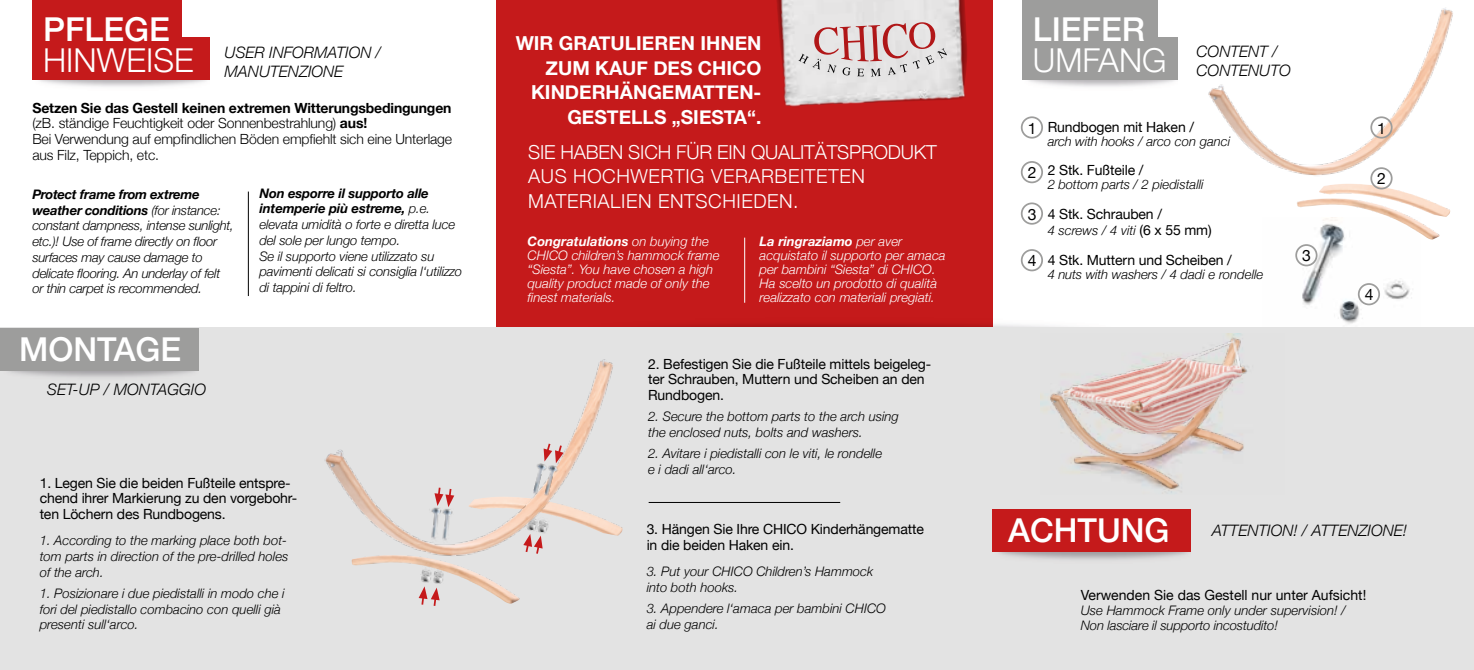
<style>
.page{position:relative;width:1474px;height:670px;background:#fff}
.page>*{position:absolute;margin:0;border:0;box-sizing:border-box;transform-origin:0 0}
.t1{font:500 32.9px "Helvetica Neue";color:#fff}
.t2{font:300 32.9px "Helvetica Neue";color:#fff}
.t3{font:300 19.25px/24.5px "Helvetica Neue";letter-spacing:.03em;color:#fff}
.t4{font:700 19.25px/24.5px "Helvetica Neue";color:#fff;text-align:right}
.t5{font:italic 300 15.75px/18.9px "Helvetica Neue";color:#000}
.t6{font:15.75px "Helvetica Neue";color:#000}
.t7{font:14px/15.8px "Helvetica Neue";letter-spacing:-.01em;color:#000}
.t8{font:300 14px/15.8px "Helvetica Neue";letter-spacing:-.01em;color:#000}
.t9{font:italic 300 13.12px/15.8px "Helvetica Neue";color:#000}
.t10{font:italic 300 13.12px/14px "Helvetica Neue";color:#fff}
.t11{font:italic 300 13.12px/15.8px "Helvetica Neue";letter-spacing:-.02em;color:#000}
.s1{font-style:normal;font-size:32.9px;color:#fff}
.s2{font-weight:700}
.s3{font-weight:400;font-style:normal;font-size:14px}
</style>
<div class="page">
<img style="left:1295px;top:240px;width:115px;height:84px">
<div style="left:496px;top:0;width:496px;height:335px;background:#c51a1b"></div>
<img style="left:652px;top:280px;width:404px;height:47px">
<div style="left:0;top:327px;width:1473px;height:343px;background:#e3e3e3"></div>
<hr style="left:248px;top:191px;width:1px;height:105px;background:#000">
<hr style="left:744px;top:238px;width:1px;height:65px;background:#fff">
<div style="left:32px;top:0;width:149px;height:52px;background:#c51a1b"></div>
<div style="left:32px;top:37px;width:178px;height:43px;background:#c51a1b"></div>
<img style="left:785px;top:0;width:208px;height:153px">
<svg style="left:777px;top:0;width:191px;height:105px;background:#d8bfbf"></svg>
<hr style="left:648px;top:502px;width:192px;height:1px;background:#000">
<div style="left:0;top:328px;width:198px;height:42px;background:#9d9d9c"></div>
<img style="left:1023px;top:80px;width:152px;height:43px">
<div style="left:1022px;top:0;width:135px;height:52px;background:#9d9d9c"></div>
<div style="left:1022px;top:37px;width:155px;height:43px;background:#9d9d9c"></div>
<img style="left:1208px;top:8px;width:245px;height:209px">
<img style="left:1296px;top:198px;width:144px;height:42px">
<div style="left:1370px;top:116px;width:22px;height:23px;border:2px solid #9d9d9c;border-radius:50%"></div>
<div style="left:1020px;top:116px;width:23px;height:23px;border:2px solid #9d9d9c;border-radius:50%"></div>
<div style="left:1370px;top:167px;width:22px;height:22px;border:2px solid #9d9d9c;border-radius:50%"></div>
<div style="left:1020px;top:161px;width:23px;height:22px;border:2px solid #9d9d9c;border-radius:50%"></div>
<div style="left:1295px;top:244px;width:22px;height:22px;border:2px solid #9d9d9c;border-radius:50%"></div>
<div style="left:1020px;top:202px;width:23px;height:23px;border:2px solid #9d9d9c;border-radius:50%"></div>
<div style="left:1357px;top:283px;width:22px;height:22px;border:2px solid #9d9d9c;border-radius:50%"></div>
<div style="left:1020px;top:249px;width:23px;height:22px;border:2px solid #9d9d9c;border-radius:50%"></div>
<div style="left:992px;top:509px;width:199px;height:43px;background:#c51a1b"></div>
<img style="left:1040px;top:333px;width:208px;height:161px">
<img style="left:324px;top:359px;width:299px;height:245px">
<img style="left:527px;top:461px;width:16px;height:38px">
<img style="left:426px;top:506px;width:11px;height:37px">
<img style="left:538px;top:463px;width:23px;height:38px">
<img style="left:437px;top:507px;width:18px;height:37px">
<svg style="left:418px;top:566px;width:27px;height:40px"></svg>
<svg style="left:434px;top:486px;width:20px;height:21px"></svg>
<svg style="left:543px;top:441px;width:20px;height:22px"></svg>
<img style="left:538px;top:516px;width:12px;height:14px">
<svg style="left:523px;top:522px;width:26px;height:33px"></svg>
<h1 class="t1" style="left:43px;top:3px;width:128px">PFLEGE</h1>
<p class="t5" style="left:224px;top:42px;width:158px;text-indent:-181px"><span class="s1">HINWEISE</span> USER INFORMATION /<br>MANUTENZIONE</p>
<p class="t8" style="left:32px;top:99px;width:421px"><span class="s2">Setzen Sie das Gestell keinen extremen Witterungsbedingungen </span>(zB. ständige Feuchtigkeit oder Sonnenbestrahlung) <span class="s2">aus!<br></span>Bei Verwendung auf empfindlichen Böden empfiehlt sich eine Unterlage aus Filz, Teppich, etc.</p>
<p class="t11" style="left:32px;top:185px;width:203px"><span class="s2">Protect frame from extreme weather conditions</span> (for instance: constant dampness, intense sunlight, etc.)! Use of frame directly on floor surfaces may cause damage to delicate flooring. An underlay of felt or thin carpet is recommended.</p>
<p class="t9" style="left:259px;top:184px;width:204px"><span class="s2">Non esporre il supporto alle intemperie più estreme,</span> p.e. elevata umidità o forte e diretta luce del sole per lungo tempo.<br>Se il supporto viene utilizzato su pavimenti delicati si consiglia l‘utilizzo di tappini di feltro.</p>
<h1 class="t1" style="left:19px;top:322px;width:164px">MONTAGE</h1>
<p class="t5" style="left:47px;top:379px;width:160px">SET-UP / MONTAGGIO</p>
<p class="t7" style="left:40px;top:475px;width:259px">1. Legen Sie die beiden Fußteile entspre&shy;chend ihrer Markierung zu den vorgebohr&shy;ten Löchern des Rundbogens.</p>
<p class="t9" style="left:40px;top:532px;width:250px;text-align:justify">1. According to the marking place both bot&shy;tom parts in direction of the pre-drilled holes of the arch.</p>
<p class="t9" style="left:40px;top:584px;width:246px">1. Posizionare i due piedistalli in modo che i fori del piedistallo combacino con quelli già presenti sull‘arco.</p>
<h2 class="t4" style="left:516px;top:32px;width:247px">WIR GRATULIEREN IHNEN<br>ZUM KAUF DES CHICO<br>KINDERHÄNGEMATTEN-<br>GESTELLS „SIESTA“.</h2>
<h2 class="t3" style="left:528px;top:138px;width:410px">SIE HABEN SICH FÜR EIN QUALITÄTSPRODUKT<br>AUS HOCHWERTIG VERARBEITETEN<br>MATERIALIEN ENTSCHIEDEN.</h2>
<p class="t10" style="left:527px;top:234px;width:193px"><span class="s2">Congratulations</span> on buying the<br>CHICO children’s hammock frame “Siesta”. You have chosen a high quality product made of only the finest materials.</p>
<p class="t10" style="left:759px;top:234px;width:187px"><span class="s2">La ringraziamo</span> per aver acquistato il supporto per amaca per bambini “Siesta” di CHICO.<br>Ha scelto un prodotto di qualità realizzato con materiali pregiati.</p>
<p class="t7" style="left:648px;top:356px;width:285px">2. Befestigen Sie die Fußteile mittels beigeleg&shy;ter Schrauben, Muttern und Scheiben an den<br>Rundbogen.</p>
<p class="t9" style="left:648px;top:408px;width:252px">2. Secure the bottom parts to the arch using the enclosed nuts, bolts and washers.</p>
<p class="t9" style="left:648px;top:444px;width:235px">2. Avitare i piedistalli con le viti, le rondelle e i dadi all‘arco.</p>
<p class="t7" style="left:646px;top:522px;width:279px">3. Hängen Sie Ihre CHICO Kinderhängematte in die beiden Haken ein.</p>
<p class="t9" style="left:646px;top:563px;width:228px">3. Put your CHICO Children’s Hammock into both hooks.</p>
<p class="t9" style="left:646px;top:600px;width:241px">3. Appendere l‘amaca per bambini CHICO ai due ganci.</p>
<h1 class="t1" style="left:1032px;top:3px;width:114px">LIEFER</h1>
<h1 class="t2" style="left:1032px;top:34px;width:135px">UMFANG</h1>
<p class="t5" style="left:1196px;top:41px;width:96px">CONTENT /<br>CONTENUTO</p>
<p class="t7" style="left:1047px;top:120px;width:148px">Rundbogen mit Haken /</p>
<p class="t9" style="left:1047px;top:132px;width:184px">arch with hooks / arco con ganci</p>
<p class="t7" style="left:1047px;top:163px;width:97px">2 Stk. Fußteile /</p>
<p class="t9" style="left:1047px;top:176px;width:157px">2 bottom parts / 2 piedistalli</p>
<p class="t7" style="left:1047px;top:207px;width:116px">4 Stk. Schrauben /</p>
<p class="t9" style="left:1047px;top:221px;width:165px">4 screws / 4 viti <span class="s3">(6 x 55 mm)</span></p>
<p class="t7" style="left:1047px;top:253px;width:186px">4 Stk. Muttern und Scheiben /</p>
<p class="t9" style="left:1047px;top:265px;width:217px">4 nuts with washers / 4 dadi e rondelle</p>
<p class="t6" style="left:1027px;top:116px;width:10px">1</p>
<p class="t6" style="left:1377px;top:116px;width:10px">1</p>
<p class="t6" style="left:1377px;top:167px;width:10px">2</p>
<p class="t6" style="left:1027px;top:161px;width:10px">2</p>
<p class="t6" style="left:1027px;top:203px;width:10px">3</p>
<p class="t6" style="left:1302px;top:244px;width:10px">3</p>
<p class="t6" style="left:1027px;top:249px;width:10px">4</p>
<p class="t6" style="left:1364px;top:283px;width:10px">4</p>
<h1 class="t1" style="left:1008px;top:504px;width:163px">ACHTUNG</h1>
<p class="t5" style="left:1211px;top:520px;width:197px">ATTENTION! / ATTENZIONE!</p>
<p class="t7" style="left:1080px;top:588px;width:287px">Verwenden Sie das Gestell nur unter Aufsicht!</p>
<p class="t9" style="left:1080px;top:602px;width:266px;line-height:14.9px">Use Hammock Frame only under supervision! /<br>Non lasciare il supporto incostudito!</p>
</div>
